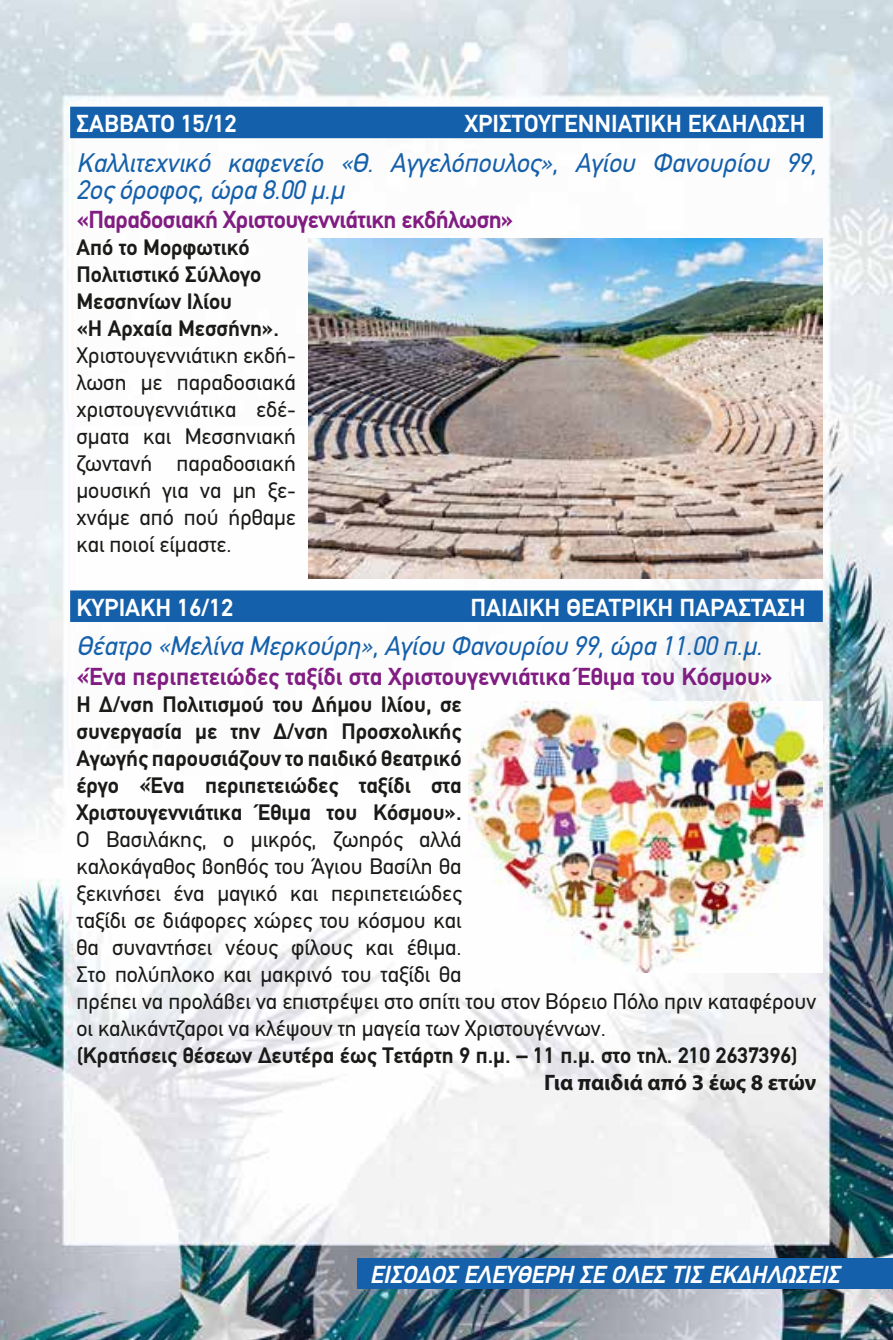
<style>
.page{position:relative;width:893px;height:1340px;background:#fff}
.page>*{position:absolute;margin:0;border:0;box-sizing:border-box;transform-origin:0 0}
.t1{font:italic 27px/27px "PF Din Text";color:#1560ab}
.t2{font:700 24.75px "PF Din Text";color:#fff}
.t3{font:700 24.75px "PF Din Text";color:#811d82}
.t4{font:700 24.75px "PF Din Text";letter-spacing:-.02em;color:#811d82}
.t5{font:italic 700 24.75px "PF Din Text";color:#fff}
.t6{font:22.5px/27px "PF Din Text";color:#1a1a18;text-align:justify}
.t7{font:700 22.5px/27px "PF Din Text";color:#1a1a18}
.t8{font:700 22.5px "Myriad Pro";color:#1a1a18}
</style>
<div class="page">
<img style="left:0;top:0;width:893px;height:1339px">
<div style="left:70px;top:107px;width:753px;height:31px;background:#1560ab"></div>
<div style="left:70px;top:590px;width:753px;height:32px;background:#1560ab"></div>
<div style="left:357px;top:1258px;width:536px;height:30px;background:#1560ab"></div>
<img style="left:309px;top:238px;width:514px;height:341px">
<img style="left:468px;top:702px;width:355px;height:270px">
<p class="t2" style="left:77px;top:109px;width:28px">Σάββατο</p>
<p class="t2" style="left:181px;top:109px;width:57px">15/12</p>
<p class="t2" style="left:465px;top:109px;width:342px">ΧΡΙΣΤΟΥΓΕΝΝΙΑΤΙΚΗ ΕΚΔΗΛΩΣΗ</p>
<p class="t1" style="left:77px;top:149px;width:741px">Καλλιτεχνικό καφενείο «Θ. Αγγελόπουλος», Αγίου Φανουρίου 99,<br>2ος όροφος, ώρα 8.00 μ.μ</p>
<p class="t4" style="left:77px;top:205px;width:438px">«Παραδοσιακή Χριστουγεννιάτικη εκδήλωση»</p>
<p class="t7" style="left:77px;top:234px;width:204px">Από το Μορφωτικό<br>Πολιτιστικό Σύλλογο<br>Μεσσηνίων Ιλίου<br>«Η Αρχαία Μεσσήνη».</p>
<p class="t6" style="left:77px;top:342px;width:221px">Χριστουγεννιάτικη εκδή&shy;λωση με παραδοσιακά χριστουγεννιάτικα εδέ&shy;σματα και Μεσσηνιακή ζωντανή παραδοσιακή μουσική για να μη ξε&shy;χνάμε από πού ήρθαμε και ποιοί είμαστε.</p>
<p class="t2" style="left:77px;top:592px;width:158px">ΚΥΡΙΑΚΗ 16/12</p>
<p class="t2" style="left:470px;top:592px;width:224px">ΠΑΙΔΙΚΗ ΘΕΑΤΡΙΚΗ παράσταση</p>
<p class="t1" style="left:77px;top:632px;width:687px">Θέατρο «Μελίνα Μερκούρη», Αγίου Φανουρίου 99, ώρα 11.00 π.μ.</p>
<p class="t3" style="left:77px;top:662px;width:698px">«Ένα περιπετειώδες ταξίδι στα Χριστουγεννιάτικα Έθιμα του Κόσμου»</p>
<p class="t7" style="left:77px;top:690px;width:387px;text-align:justify">H Δ/νση Πολιτισμού του Δήμου Ιλίου, σε συνεργασία με την Δ/νση Προσχολικής Αγωγής παρουσιάζουν το παιδικό θεατρικό έργο «Ένα περιπετειώδες ταξίδι στα Χριστουγεννιάτικα Έθιμα του Κόσμου».</p>
<p class="t6" style="left:77px;top:826px;width:741px;text-align:left">Ο Βασιλάκης, ο μικρός, ζωηρός αλλά<br>καλοκάγαθος βοηθός του Άγιου Βασίλη θα<br>ξεκινήσει ένα μαγικό και περιπετειώδες<br>ταξίδι σε διάφορες χώρες του κόσμου και<br>θα συναντήσει νέους φίλους και έθιμα.<br>Στο πολύπλοκο και μακρινό του ταξίδι θα<br>πρέπει να προλάβει να επιστρέψει στο σπίτι του στον Βόρειο Πόλο πριν καταφέρουν οι καλικάντζαροι να κλέψουν τη μαγεία των Χριστουγέννων.</p>
<p class="t7" style="left:77px;top:1041px;width:723px">(Κρατήσεις θέσεων Δευτέρα έως Τετάρτη 9 π.μ. – 11 π.μ. στο τηλ. 210 2637396)</p>
<p class="t8" style="left:544px;top:1068px;width:274px">Για παιδιά από 3 έως 8 ετών</p>
<p class="t5" style="left:370px;top:1260px;width:471px">ΕΙΣΟΔΟΣ ΕΛΕΥΘΕΡΗ ΣΕ ΟΛΕΣ ΤΙΣ ΕΚΔΗΛΩΣΕΙΣ</p>
</div>
